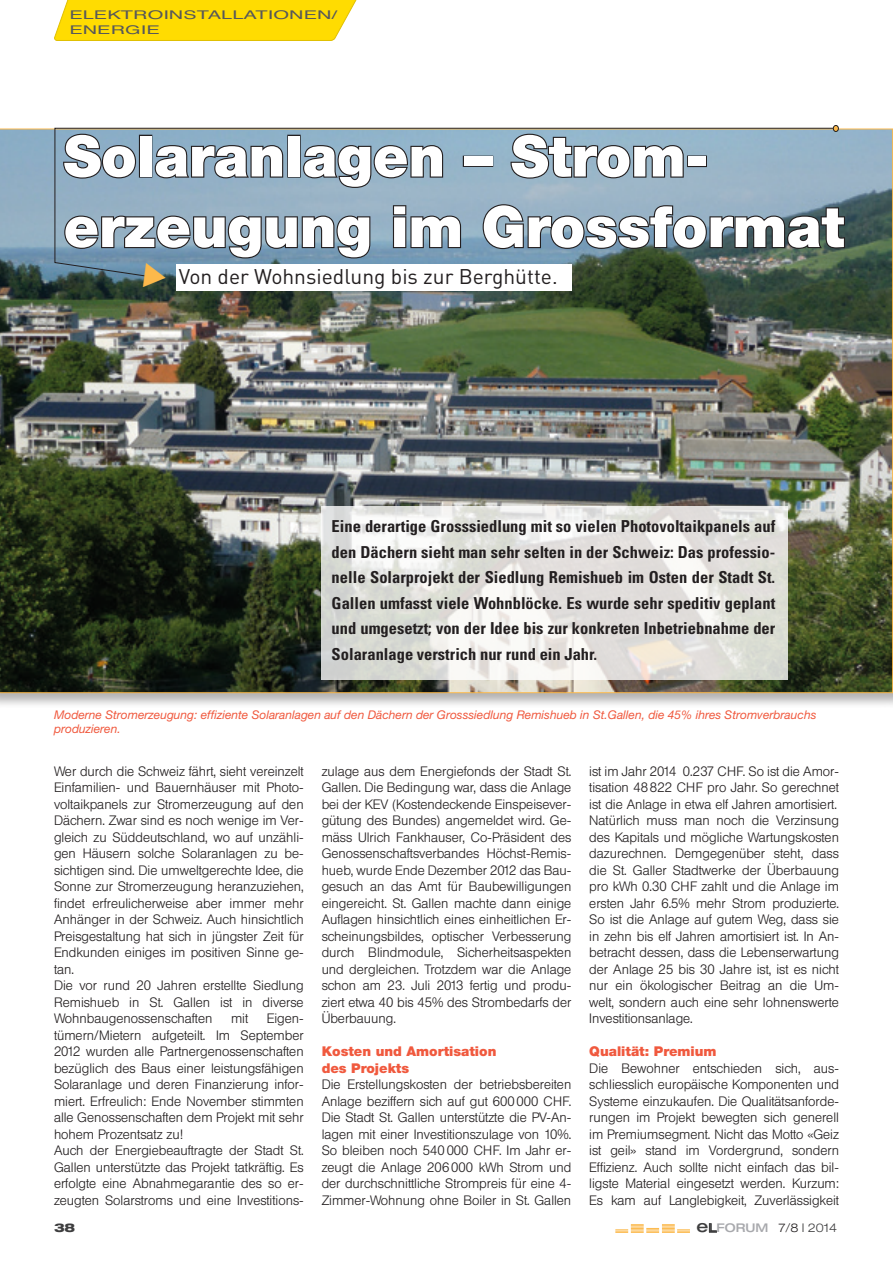
<style>
.page{position:relative;width:893px;height:1263px;background:#fff}
.page>*{position:absolute;margin:0;border:0;box-sizing:border-box;transform-origin:0 0}
.Titel{font:900 57px "Helvetica Neue";color:#fff}
.Titel_2{font:21px "DIN";color:#231f20}
.Lead{font:700 condensed 16.5px/25.5px "Univers";color:#231f20;text-align:justify}
.VT_text{font:300 13.5px/16.5px "Helvetica BQ";color:#231f20;text-align:justify}
.Untertitel{font:900 13.5px "Helvetica Neue";color:#f0593e}
.Bildlegende{font:italic 12px/14.4px "Helvetica Neue";color:#f0593e}
.t1{font:12px/14.4px "Helvetica";color:#fff;scale:1.68 1}
.t2{font:12px/14.4px "Helvetica";color:#57585a;scale:1.68 1}
.Firmennamen{font:500 expanded 12px "Helvetica Neue";color:#a8a9ad}
.Firmennamen-2{font:800 expanded 12px "Helvetica Neue";color:#3e3e3f}
.s1{font-size:16.5px;color:#3e3e3f}
.s2{color:#3e3e3f}
.s3{font-weight:300;color:#231f20}
.s4{font-weight:300;color:#3e3e3f}
</style>
<div class="page">
<svg style="left:709px;top:1223px;width:8px;height:10px"></svg>
<svg style="left:615px;top:1224px;width:75px;height:9px"></svg>
<svg style="left:54px;top:0;width:303px;height:41px;background:#fedd10"></svg>
<div style="left:0;top:127px;width:893px;height:581px;background:#231f20;opacity:.35"></div>
<img style="left:0;top:129px;width:893px;height:564px">
<svg style="left:322px;top:507px;width:466px;height:173px;fill:#e1dfdb"></svg>
<svg style="left:54px;top:127px;width:780px;height:150px;background:#8aa4b2"></svg>
<div style="left:833px;top:125px;width:6px;height:7px;border:1px solid #231f20;border-radius:50%"></div>
<svg style="left:62px;top:133px;width:75px;height:47px;background:#748d9f"></svg>
<div style="left:139px;top:135px;width:13px;height:43px;border:2px solid #231f20"></div>
<svg style="left:154px;top:144px;width:130px;height:35px;background:#6e8393"></svg>
<div style="left:287px;top:135px;width:14px;height:43px;border:2px solid #231f20"></div>
<svg style="left:302px;top:144px;width:142px;height:45px;background:#788e9d"></svg>
<div style="left:463px;top:156px;width:30px;height:11px;border:2px solid #231f20"></div>
<svg style="left:509px;top:133px;width:176px;height:47px;background:#7c94a3"></svg>
<div style="left:687px;top:155px;width:20px;height:12px;border:2px solid #231f20"></div>
<svg style="left:392px;top:204px;width:70px;height:45px;background:#768b9a"></svg>
<svg style="left:481px;top:203px;width:365px;height:47px;background:#667b89"></svg>
<div style="left:176px;top:264px;width:395px;height:26px;background:#fff"></div>
<svg style="left:63px;top:214px;width:308px;height:76px"></svg>
<p class="t2" style="left:69px;top:8px;width:161px">ELEKTROINSTALLATIONEN/<br>ENERGIE</p>
<p class="Titel" style="left:64px;top:122px;width:646px">Solaranlagen – Strom-</p>
<p class="Titel" style="left:64px;top:193px;width:782px">erzeugung im Grossformat</p>
<p class="Titel_2" style="left:179px;top:264px;width:380px">Von der Wohnsiedlung bis zur Berghütte.</p>
<p class="t1" style="left:69px;top:155px;width:91px">MESSTECHNIK/<br>SENSORIK</p>
<p class="t1" style="left:69px;top:222px;width:84px">AUTOMATION/<br>ANTRIEBE</p>
<p class="Lead" style="left:332px;top:514px;width:445px">Eine derartige Grosssiedlung mit so vielen Photovoltaikpanels auf den Dächern sieht man sehr selten in der Schweiz: Das professio&shy;nelle Solarprojekt der Siedlung Remishueb im Osten der Stadt St.<br>Gallen umfasst viele Wohnblöcke. Es wurde sehr speditiv geplant und umgesetzt; von der Idee bis zur konkreten Inbetriebnahme der Solaranlage verstrich nur rund ein Jahr.</p>
<p class="Bildlegende" style="left:54px;top:707px;width:764px">Moderne Stromerzeugung: effiziente Solaranlagen auf den Dächern der Grosssiedlung Remishueb in St.Gallen, die 45% ihres Stromverbrauchs produzieren.</p>
<p class="VT_text" style="left:54px;top:763px;width:251px">Wer durch die Schweiz fährt, sieht vereinzelt Einfamilien- und Bauernhäuser mit Photo&shy;voltaikpanels zur Stromerzeugung auf den Dächern. Zwar sind es noch wenige im Ver&shy;gleich zu Süddeutschland, wo auf unzähli&shy;gen Häusern solche Solaranlagen zu be&shy;sichtigen sind. Die umweltgerechte Idee, die Sonne zur Stromerzeugung heranzuziehen, findet erfreulicherweise aber immer mehr Anhänger in der Schweiz. Auch hinsichtlich Preisgestaltung hat sich in jüngster Zeit für Endkunden einiges im positiven Sinne ge&shy;tan.</p>
<p class="VT_text" style="left:54px;top:977px;width:251px">Die vor rund 20 Jahren erstellte Siedlung Remishueb in St. Gallen ist in diverse Wohnbaugenossenschaften</p>
<p class="VT_text" style="left:54px;top:1010px;width:251px;text-indent:213px">Eigen&shy;tümern/Mietern aufgeteilt. Im September 2012 wurden alle Partnergenossenschaften bezüglich des Baus einer leistungsfähigen Solaranlage und deren Finanzierung infor&shy;miert. Erfreulich: Ende November stimmten alle Genossenschaften dem Projekt mit sehr hohem Prozentsatz zu!</p>
<p class="VT_text" style="left:54px;top:1142px;width:251px">Auch der Energiebeauftragte der Stadt St.<br>Gallen unterstützte das Projekt tatkräftig. Es erfolgte eine Abnahmegarantie des so er&shy;zeugten Solarstroms und eine Investitions-</p>
<p class="VT_text" style="left:231px;top:1010px;width:19px">mit</p>
<p class="VT_text" style="left:322px;top:763px;width:251px">zulage aus dem Energiefonds der Stadt St.<br>Gallen. Die Bedingung war, dass die Anlage bei der KEV (Kostendeckende Einspeisever&shy;gütung des Bundes) angemeldet wird. Ge&shy;mäss Ulrich Fankhauser, Co-Präsident des Genossenschaftsverbandes Höchst-Remis&shy;hueb, wurde Ende Dezember 2012 das Bau&shy;gesuch an das Amt für Baubewilligungen eingereicht. St. Gallen machte dann einige Auflagen hinsichtlich eines einheitlichen Er&shy;scheinungsbildes, optischer Verbesserung durch Blindmodule, Sicherheitsaspekten und dergleichen. Trotzdem war die Anlage schon am 23. Juli 2013 fertig und produ&shy;ziert etwa 40 bis 45% des Strombedarfs der Überbauung.</p>
<p class="Untertitel" style="left:322px;top:1043px;width:176px">Kosten und Amortisation</p>
<p class="Untertitel" style="left:322px;top:1060px;width:89px">des Projekts</p>
<p class="VT_text" style="left:322px;top:1076px;width:251px">Die Erstellungskosten der betriebsbereiten Anlage beziffern sich auf gut 600000 CHF.<br>Die Stadt St. Gallen unterstützte die PV-An&shy;lagen mit einer Investitionszulage von 10%.<br>So bleiben noch 540000 CHF. Im Jahr er&shy;zeugt die Anlage 206000 kWh Strom und der durchschnittliche Strompreis für eine 4- Zimmer-Wohnung ohne Boiler in St. Gallen</p>
<p class="VT_text" style="left:589px;top:763px;width:251px">ist im Jahr 2014 0.237 CHF. So ist die Amor&shy;tisation 48822 CHF pro Jahr. So gerechnet ist die Anlage in etwa elf Jahren amortisiert.</p>
<p class="VT_text" style="left:589px;top:812px;width:251px">Natürlich muss man noch die Verzinsung des Kapitals und mögliche Wartungskosten dazurechnen. Demgegenüber steht, dass die St. Galler Stadtwerke der Überbauung pro kWh 0.30 CHF zahlt und die Anlage im ersten Jahr 6.5% mehr Strom produzierte.<br>So ist die Anlage auf gutem Weg, dass sie in zehn bis elf Jahren amortisiert ist. In An&shy;betracht dessen, dass die Lebenserwartung der Anlage 25 bis 30 Jahre ist, ist es nicht nur ein ökologischer Beitrag an die Um&shy;welt, sondern auch eine sehr lohnenswerte Investitionsanlage.</p>
<p class="Untertitel" style="left:589px;top:1043px;width:129px">Qualität: Premium</p>
<p class="VT_text" style="left:589px;top:1060px;width:251px">Die Bewohner entschieden sich, aus&shy;schliesslich europäische Komponenten und Systeme einzukaufen. Die Qualitätsanforde&shy;rungen im Projekt bewegten sich generell im Premiumsegment. Nicht das Motto «Geiz ist geil» stand im Vordergrund, sondern Effizienz. Auch sollte nicht einfach das bil&shy;ligste Material eingesetzt werden. Kurzum:<br>Es kam auf Langlebigkeit, Zuverlässigkeit</p>
<p class="Firmennamen-2" style="left:54px;top:1220px;width:23px">38</p>
<p class="Firmennamen" style="left:697px;top:1220px;width:142px"><span class="s1">e</span><span class="s2">L</span>FORUM <span class="s3">7/8</span> <span class="s4">I 2014</span></p>
</div>
